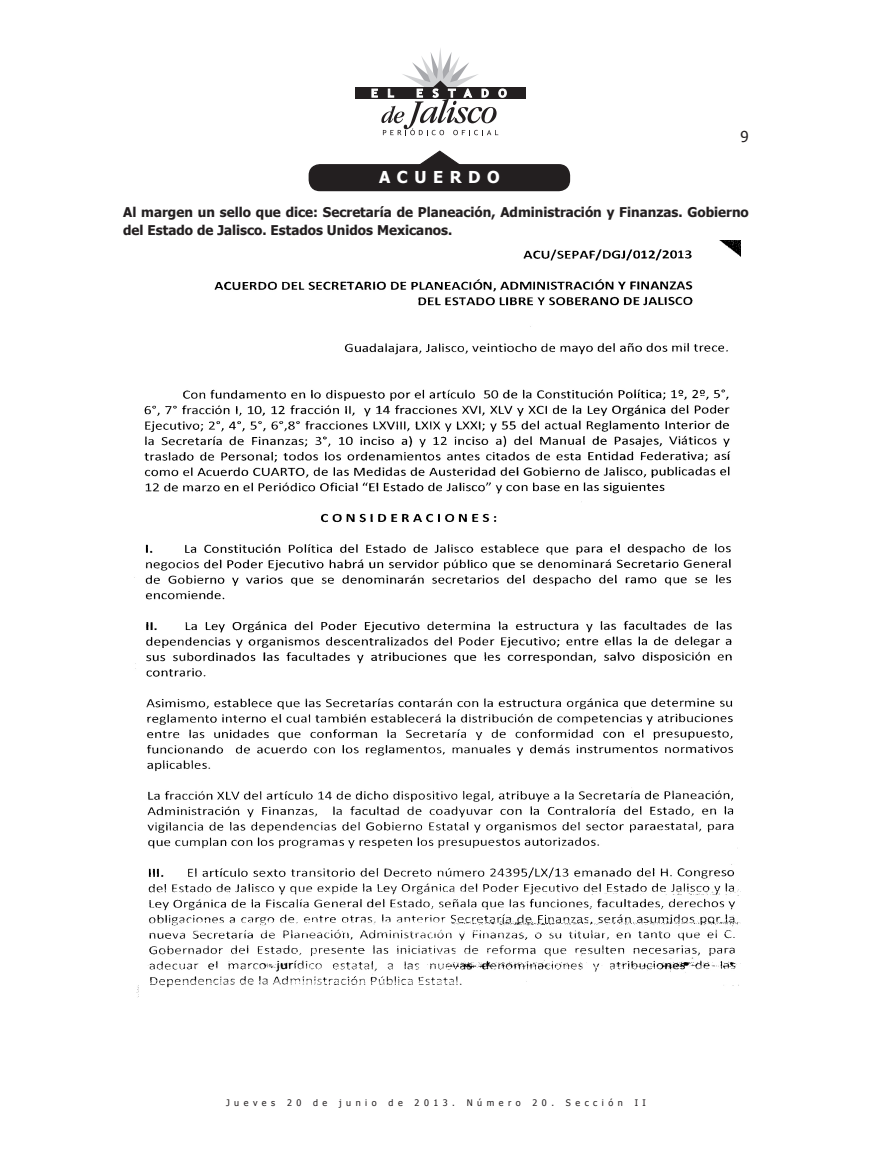
<style>
.page{position:relative;width:872px;height:1149px;background:#fff}
.page>*{position:absolute;margin:0;border:0;box-sizing:border-box;transform-origin:0 0}
._02_último_renglón2{font:700 16.35px "Tahoma";letter-spacing:.4em;color:#fff}
.t1{font:15px "Tahoma";color:#231f20}
._02_último_renglón2-2{font:700 13.35px/17.9px "Tahoma";color:#231f20}
.t2{font:9px "Tahoma";letter-spacing:.5em;color:#231f20}
</style>
<div class="page">
<div style="left:355px;top:87px;width:171px;height:11px;background:#231f20"></div>
<svg style="left:372px;top:48px;width:134px;height:87px"></svg>
<img style="left:134px;top:241px;width:606px;height:754px">
<div style="left:309px;top:165px;width:260px;height:25px;background:#231f20;border-radius:10px"></div>
<div style="left:308px;top:164px;width:262px;height:27px;border:1px solid #231f20;border-radius:10px"></div>
<svg style="left:419px;top:151px;width:42px;height:15px"></svg>
<p class="t1" style="left:740px;top:126px;width:10px">9</p>
<p class="_02_último_renglón2" style="left:379px;top:166px;width:122px">ACUERDO</p>
<p class="_02_último_renglón2-2" style="left:123px;top:202px;width:627px">Al margen un sello que dice: Secretaría de Planeación, Administración y Finanzas. Gobierno del Estado de Jalisco. Estados Unidos Mexicanos.</p>
<p class="t2" style="left:226px;top:1095px;width:51px">Jueves</p>
<p class="t2" style="left:287px;top:1095px;width:16px">2 0</p>
<p class="t2" style="left:313px;top:1095px;width:16px">d e</p>
<p class="t2" style="left:339px;top:1095px;width:39px">junio</p>
<p class="t2" style="left:388px;top:1095px;width:16px">d e</p>
<p class="t2" style="left:414px;top:1095px;width:42px">2013.</p>
<p class="t2" style="left:467px;top:1095px;width:55px">Número</p>
<p class="t2" style="left:532px;top:1095px;width:92px">20. Sección</p>
<p class="t2" style="left:635px;top:1095px;width:13px">I I</p>
</div>
